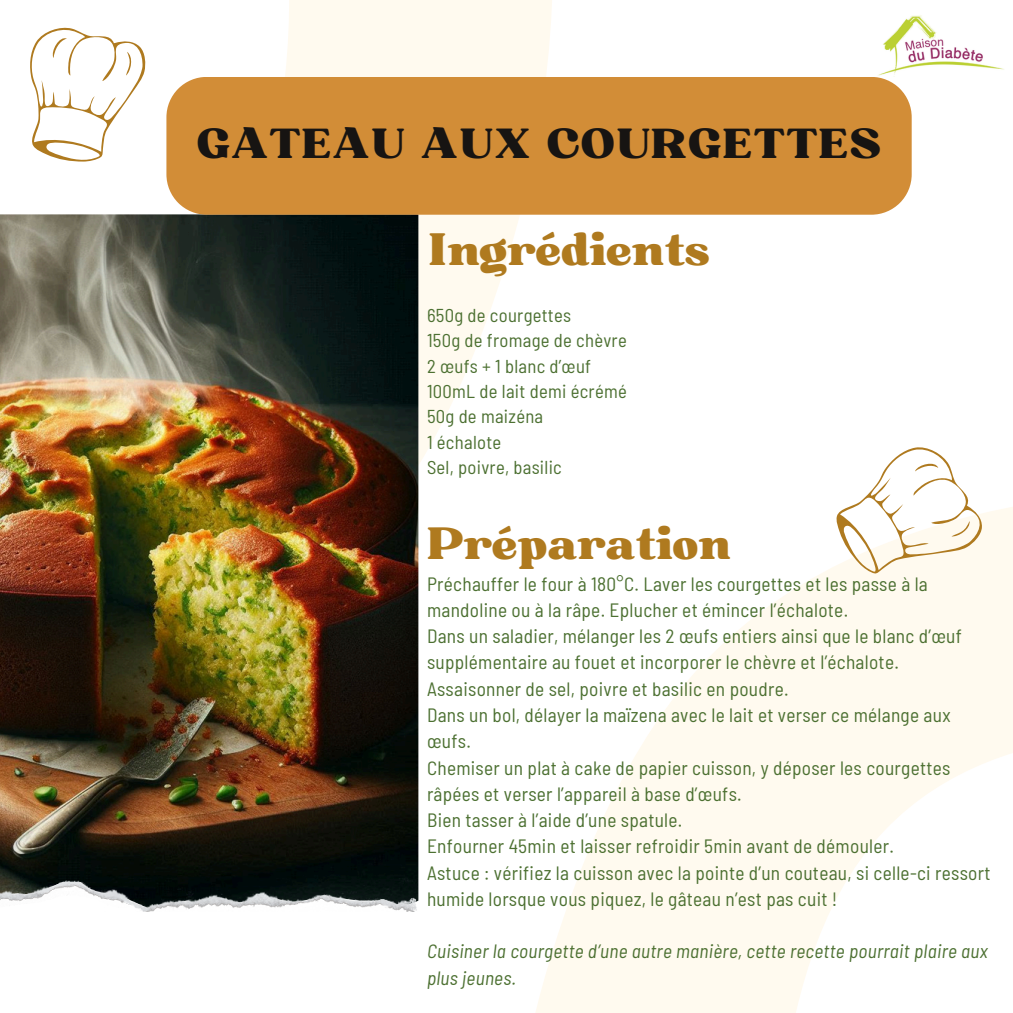
<style>
.page{position:relative;width:1013px;height:1013px;background:#fff}
.page>*{position:absolute;margin:0;border:0;box-sizing:border-box;transform-origin:0 0}
.t1{font:43.75px "Bugaki";color:#af7a1f}
.t2{font:40.62px "Bugaki";letter-spacing:.02em;color:#171412}
.t3{font:semi-condensed 19.25px/26.2px "Barlow";letter-spacing:.015em;color:#4c7031}
.t4{font:italic semi-condensed 19.25px/26.2px "Barlow";letter-spacing:.015em;color:#4c7031}
.t5{font:semi-condensed 18.62px "Barlow";letter-spacing:.015em;color:#4c7031}
</style>
<div class="page">
<svg style="left:536px;top:507px;width:476px;height:505px;fill:#fffaef"></svg>
<svg style="left:285px;top:0;width:268px;height:748px"></svg>
<img style="left:0;top:214px;width:418px;height:664px">
<img style="left:0;top:878px;width:418px;height:33px">
<div style="left:166px;top:77px;width:745px;height:138px;background:#d28d37"></div>
<svg style="left:30px;top:27px;width:116px;height:135px"></svg>
<svg style="left:821px;top:447px;width:180px;height:163px"></svg>
<img style="left:878px;top:15px;width:126px;height:62px">
<p class="t2" style="left:196px;top:118px;width:686px">GATEAU AUX COURGETTES</p>
<p class="t1" style="left:427px;top:223px;width:285px">Ingrédients</p>
<p class="t5" style="left:427px;top:303px;width:146px">650g de courgettes</p>
<p class="t5" style="left:427px;top:328px;width:201px">150g de fromage de chèvre</p>
<p class="t5" style="left:427px;top:354px;width:166px">2 œufs + 1 blanc d’œuf</p>
<h2 class="t5" style="left:427px;top:379px;width:201px">100mL de lait demi écrémé</h2>
<p class="t5" style="left:427px;top:404px;width:118px">50g de maizéna</p>
<p class="t5" style="left:427px;top:430px;width:76px">1 échalote</p>
<p class="t5" style="left:427px;top:455px;width:136px">Sel, poivre, basilic</p>
<p class="t1" style="left:427px;top:517px;width:305px">Préparation</p>
<p class="t3" style="left:427px;top:570px;width:502px">Préchauffer le four à 180°C. Laver les courgettes et les passe à la mandoline ou à la râpe. Eplucher et émincer l’échalote.</p>
<p class="t3" style="left:427px;top:622px;width:536px">Dans un saladier, mélanger les 2 œufs entiers ainsi que le blanc d’œuf supplémentaire au fouet et incorporer le chèvre et l’échalote.</p>
<h2 class="t3" style="left:427px;top:675px;width:363px">Assaisonner de sel, poivre et basilic en poudre.</h2>
<p class="t3" style="left:427px;top:701px;width:525px">Dans un bol, délayer la maïzena avec le lait et verser ce mélange aux œufs.</p>
<p class="t3" style="left:427px;top:753px;width:525px">Chemiser un plat à cake de papier cuisson, y déposer les courgettes râpées et verser l’appareil à base d’œufs.</p>
<p class="t3" style="left:427px;top:806px;width:257px">Bien tasser à l’aide d’une spatule.</p>
<p class="t3" style="left:427px;top:832px;width:468px">Enfourner 45min et laisser refroidir 5min avant de démouler.</p>
<p class="t3" style="left:427px;top:858px;width:565px">Astuce : vérifiez la cuisson avec la pointe d’un couteau, si celle-ci ressort humide lorsque vous piquez, le gâteau n’est pas cuit !</p>
<p class="t4" style="left:427px;top:937px;width:562px">Cuisiner la courgette d’une autre manière, cette recette pourrait plaire aux plus jeunes.</p>
</div>
